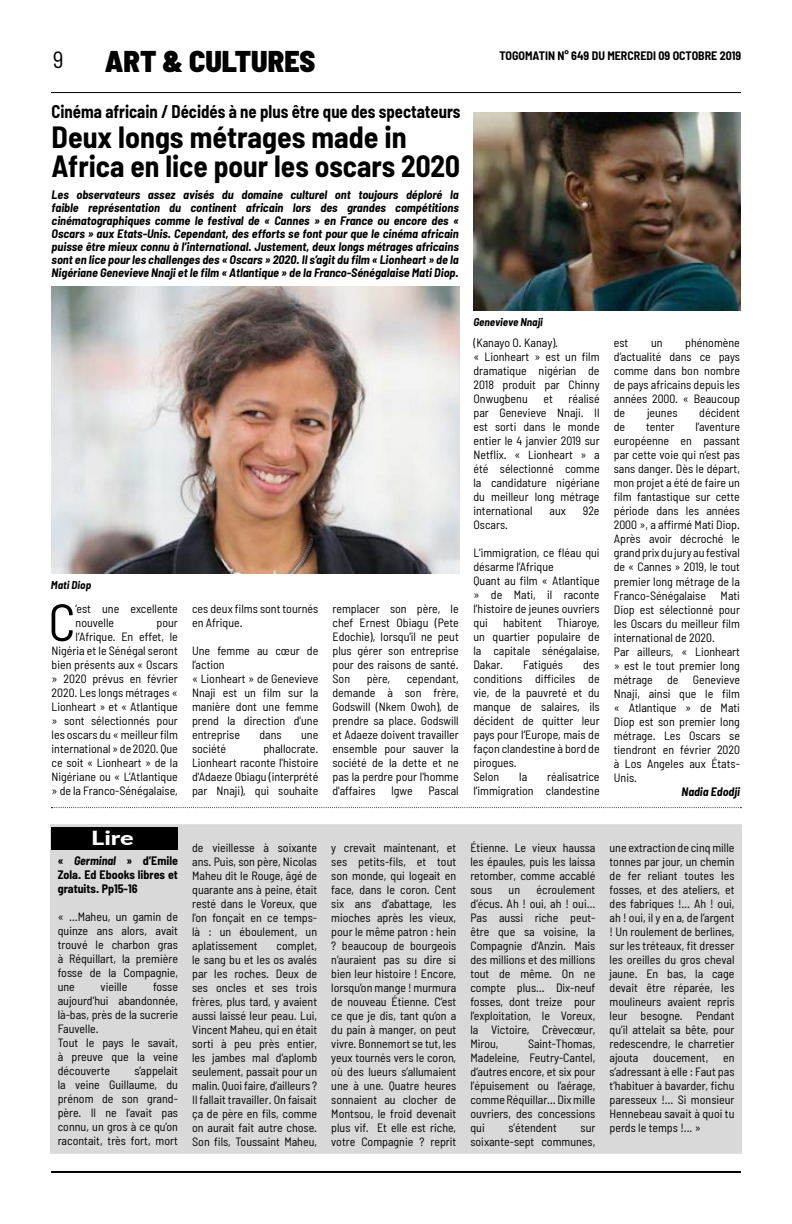
<style>
.page{position:relative;width:792px;height:1224px;background:#fff}
.page>*{position:absolute;margin:0;border:0;box-sizing:border-box;transform-origin:0 0}
.t1{font:semi-condensed 52px "Barlow";color:#000}
.t2{font:700 semi-condensed 30px/29px "Barlow";color:#000}
.t3{font:900 semi-condensed 30px "Barlow";color:#000}
.t4{font:semi-condensed 23.3px "Barlow";color:#000}
.t5{font:800 19.4px "Lato";color:#fff;scale:1.3 1}
.t6{font:700 semi-condensed 18px "Barlow";color:#000;scale:.93 1}
.t7{font:semi-condensed 12px/14px "Barlow";color:#000;text-align:justify}
.t8{font:italic 700 semi-condensed 12px/13px "Barlow";color:#000;text-align:justify}
.t9{font:700 semi-condensed 12px/14px "Barlow";color:#000;text-align:justify}
.t10{font:italic 700 semi-condensed 11px "Barlow";color:#000}
.s1{font-style:italic}
</style>
<div class="page">
<hr style="left:51px;top:1171px;width:690px;height:2px;background:#000">
<hr style="left:51px;top:92px;width:690px;height:1px;background:#000">
<div style="left:51px;top:825px;width:690px;height:328px;background:#d9d9d9"></div>
<div style="left:51px;top:827px;width:127px;height:23px;background:#000"></div>
<svg style="left:51px;top:807px;width:690px;height:1px"></svg>
<img style="left:473px;top:112px;width:268px;height:198px">
<img style="left:51px;top:286px;width:408px;height:287px">
<h3 class="t4" style="left:53px;top:45px;width:12px">9</h3>
<p class="t9" style="left:499px;top:48px;width:243px">TOGOMATIN N° 649 DU MERCREDI 09 OCTOBRE 2019</p>
<h2 class="t3" style="left:105px;top:43px;width:212px">ART &amp; CULTURES</h2>
<h3 class="t6" style="left:52px;top:101px;width:441px">Cinéma africain / Décidés à ne plus être que des spectateurs</h3>
<h2 class="t2" style="left:52px;top:122px;width:410px">Deux longs métrages made in<br>Africa en lice pour les oscars 2020</h2>
<p class="t8" style="left:52px;top:188px;width:409px">Les observateurs assez avisés du domaine culturel ont toujours déploré la faible représentation du continent africain lors des grandes compétitions cinématographiques comme le festival de « Cannes » en France ou encore des « Oscars » aux Etats-Unis. Cependant, des efforts se font pour que le cinéma africain puisse être mieux connu à l’international. Justement, deux longs métrages africains sont en lice pour les challenges des « Oscars » 2020. Il s’agit du film « Lionheart » de la Nigériane Genevieve Nnaji et le film « Atlantique » de la Franco-Sénégalaise Mati Diop.</p>
<p class="t10" style="left:51px;top:578px;width:42px">Mati Diop</p>
<h1 class="t1" style="left:48px;top:590px;width:29px">C</h1>
<p class="t7" style="left:76px;top:601px;width:104px">’est une excellente nouvelle</p>
<p class="t7" style="left:52px;top:615px;width:128px;text-align:right">pour<br>l’Afrique. En effet, le<br>Nigéria et le Sénégal seront bien présents aux « Oscars » 2020 prévus en février<br>2020. Les longs métrages «<br>Lionheart » et « Atlantique » sont sélectionnés pour les oscars du « meilleur film international » de 2020. Que ce soit « Lionheart » de la<br>Nigériane ou « L’Atlantique » de la Franco-Sénégalaise,</p>
<h3 class="t5" style="left:91px;top:823px;width:34px">Lire</h3>
<p class="t9" style="left:58px;top:853px;width:122px">« <span class="s1">Germinal</span> » d’Emile Zola. Ed Ebooks libres et gratuits. Pp15-16</p>
<p class="t7" style="left:58px;top:909px;width:122px">« …Maheu, un gamin de quinze ans alors, avait trouvé le charbon gras à Réquillart, la première fosse de la Compagnie, une</p>
<p class="t7" style="left:58px;top:979px;width:122px;text-align:left;text-indent:95px">fosse aujourd’hui abandonnée, là-bas, près de la sucrerie<br>Fauvelle.<br>Tout le pays le savait, à preuve que la veine découverte</p>
<p class="t7" style="left:101px;top:979px;width:28px">vieille</p>
<p class="t7" style="left:58px;top:1063px;width:122px;text-indent:77px">s’appelait la veine Guillaume, du prénom de son grand&shy;père. Il ne l’avait pas connu, un gros à ce qu’on racontait, très fort, mort</p>
<p class="t7" style="left:192px;top:601px;width:128px">ces deux films sont tournés en Afrique.</p>
<p class="t7" style="left:192px;top:643px;width:128px;text-align:left">Une femme au cœur de l’action<br>« Lionheart » de Genevieve<br>Nnaji est un film sur la manière dont une femme prend la direction d'une entreprise</p>
<p class="t7" style="left:259px;top:727px;width:24px">dans</p>
<p class="t7" style="left:301px;top:727px;width:19px">une</p>
<p class="t7" style="left:192px;top:741px;width:36px">société</p>
<p class="t7" style="left:192px;top:741px;width:128px;text-indent:71px">phallocrate.<br>Lionheart raconte l'histoire d'Adaeze Obiagu (interprété par Nnaji), qui souhaite</p>
<p class="t7" style="left:333px;top:601px;width:128px">remplacer son père, le chef Ernest Obiagu (Pete Edochie), lorsqu'il ne peut plus gérer son entreprise pour des raisons de santé.<br>Son</p>
<p class="t7" style="left:367px;top:671px;width:25px">père,</p>
<p class="t7" style="left:333px;top:671px;width:128px;text-indent:74px">cependant, demande à son frère, Godswill (Nkem Owoh), de prendre sa place. Godswill et Adaeze doivent travailler ensemble pour sauver la société de la dette et ne pas la perdre pour l'homme d'affaires</p>
<p class="t7" style="left:391px;top:783px;width:23px">Igwe</p>
<p class="t7" style="left:428px;top:783px;width:32px">Pascal</p>
<p class="t10" style="left:473px;top:315px;width:71px">Genevieve Nnaji</p>
<p class="t7" style="left:474px;top:336px;width:128px;text-align:left">(Kanayo O. Kanay).<br>« Lionheart » est un film dramatique nigérian de<br>2018 produit par Chinny<br>Onwugbenu</p>
<p class="t7" style="left:474px;top:392px;width:128px;text-indent:95px">réalisé par Genevieve Nnaji. Il est sorti dans le monde entier le 4 janvier 2019 sur Netflix. « Lionheart » a été sélectionné comme la candidature nigériane du meilleur long métrage international</p>
<p class="t7" style="left:543px;top:392px;width:11px">et</p>
<p class="t7" style="left:549px;top:504px;width:18px">aux</p>
<p class="t7" style="left:583px;top:504px;width:18px">92e</p>
<p class="t7" style="left:474px;top:518px;width:36px">Oscars.</p>
<p class="t7" style="left:474px;top:546px;width:128px;text-align:left">L’immigration, ce fléau qui désarme l’Afrique<br>Quant au film « Atlantique » de Mati, il raconte l’histoire de jeunes ouvriers qui</p>
<p class="t7" style="left:474px;top:616px;width:128px;text-indent:84px">Thiaroye, un quartier populaire de la capitale sénégalaise, Dakar.</p>
<p class="t7" style="left:503px;top:616px;width:40px">habitent</p>
<p class="t7" style="left:523px;top:658px;width:41px">Fatigués</p>
<p class="t7" style="left:474px;top:658px;width:128px;text-align:left;text-indent:110px">des conditions difficiles de vie, de la pauvreté et du manque de salaires, ils décident de quitter leur pays pour l’Europe, mais de façon clandestine à bord de pirogues.<br>Selon</p>
<p class="t7" style="left:474px;top:770px;width:128px;text-align:right">réalisatrice<br>l’immigration clandestine</p>
<p class="t7" style="left:519px;top:770px;width:10px">la</p>
<p class="t7" style="left:614px;top:336px;width:128px;text-indent:71px">phénomène d’actualité dans ce pays comme dans bon nombre de pays africains depuis les années 2000. « Beaucoup de</p>
<p class="t7" style="left:614px;top:336px;width:16px">est</p>
<p class="t7" style="left:651px;top:336px;width:13px">un</p>
<p class="t7" style="left:647px;top:406px;width:32px">jeunes</p>
<p class="t7" style="left:699px;top:406px;width:42px">décident</p>
<p class="t7" style="left:614px;top:420px;width:128px;text-align:left;text-indent:82px">l’aventure européenne en passant par cette voie qui n’est pas sans danger. Dès le départ, mon projet a été de faire un film fantastique sur cette période dans les années<br>2000 », a affirmé Mati Diop.<br>Après avoir décroché le grand prix du jury au festival de « Cannes » 2019, le tout premier long métrage de la<br>Franco-Sénégalaise Mati<br>Diop est sélectionné pour les Oscars du meilleur film international de 2020.<br>Par ailleurs, « Lionheart » est le tout premier long métrage de Genevieve<br>Nnaji, ainsi que le film « Atlantique » de Mati<br>Diop est son premier long métrage. Les Oscars se tiendront en février 2020 à Los Angeles aux États-<br>Unis.</p>
<p class="t8" style="left:682px;top:784px;width:60px">Nadia Edodji</p>
<p class="t7" style="left:614px;top:420px;width:13px">de</p>
<p class="t7" style="left:646px;top:420px;width:30px">tenter</p>
<p class="t7" style="left:192px;top:840px;width:126px">de vieillesse à soixante ans. Puis, son père, Nicolas Maheu dit le Rouge, âgé de quarante ans à peine, était resté dans le Voreux, que l’on fonçait en ce temps&shy;là : un éboulement, un aplatissement</p>
<p class="t7" style="left:192px;top:938px;width:126px;text-indent:84px">complet, le sang bu et les os avalés par les roches. Deux de ses oncles et ses trois frères, plus tard, y avaient aussi laissé leur peau. Lui, Vincent Maheu, qui en était sorti à peu près entier, les jambes mal d’aplomb seulement, passait pour un malin. Quoi faire, d’ailleurs ?<br>Il fallait travailler. On faisait ça de père en fils, comme on aurait fait autre chose.<br>Son fils, Toussaint Maheu,</p>
<p class="t7" style="left:331px;top:840px;width:126px">y crevait maintenant, et ses petits-fils, et tout son monde, qui logeait en face, dans le coron. Cent six ans d’abattage, les mioches après les vieux, pour le même patron : hein ? beaucoup de bourgeois n’auraient pas su dire si bien leur histoire ! Encore, lorsqu’on mange ! murmura de nouveau Étienne. C’est ce que je dis, tant qu’on a du pain à manger, on peut vivre. Bonnemort se tut, les yeux tournés vers le coron, où des lueurs s’allumaient une à une. Quatre heures sonnaient au clocher de Montsou, le froid devenait plus vif. Et elle est riche, votre Compagnie ? reprit</p>
<p class="t7" style="left:470px;top:841px;width:126px">Étienne. Le vieux haussa les épaules, puis les laissa retomber, comme accablé sous</p>
<p class="t7" style="left:470px;top:883px;width:126px;text-indent:66px">écroulement d’écus. Ah ! oui, ah ! oui… Pas aussi riche peut&shy;être que sa voisine, la Compagnie d’Anzin. Mais des millions et des millions tout de même. On ne compte plus… Dix-neuf fosses, dont treize pour l’exploitation, le Voreux, la Victoire, Crèvecœur, Mirou,</p>
<p class="t7" style="left:509px;top:883px;width:13px">un</p>
<p class="t7" style="left:470px;top:1037px;width:126px;text-indent:58px">Saint-Thomas, Madeleine, Feutry-Cantel, d’autres encore, et six pour l’épuisement ou l’aérage, comme Réquillar… Dix mille ouvriers, des concessions qui</p>
<p class="t7" style="left:508px;top:1121px;width:50px">s’étendent</p>
<p class="t7" style="left:470px;top:1121px;width:126px;text-align:right">sur<br>soixante-sept communes,</p>
<p class="t7" style="left:610px;top:841px;width:126px">une extraction de cinq mille tonnes par jour, un chemin de fer reliant toutes les fosses, et des ateliers, et des fabriques !… Ah ! oui, ah ! oui, il y en a, de l’argent ! Un roulement de berlines, sur les tréteaux, fit dresser les oreilles du gros cheval jaune. En bas, la cage devait être réparée, les moulineurs avaient repris leur besogne. Pendant qu’il attelait sa bête, pour redescendre, le charretier ajouta doucement, en s’adressant à elle : Faut pas t’habituer à bavarder, fichu paresseux !… Si monsieur Hennebeau savait à quoi tu perds le temps !... »</p>
</div>
